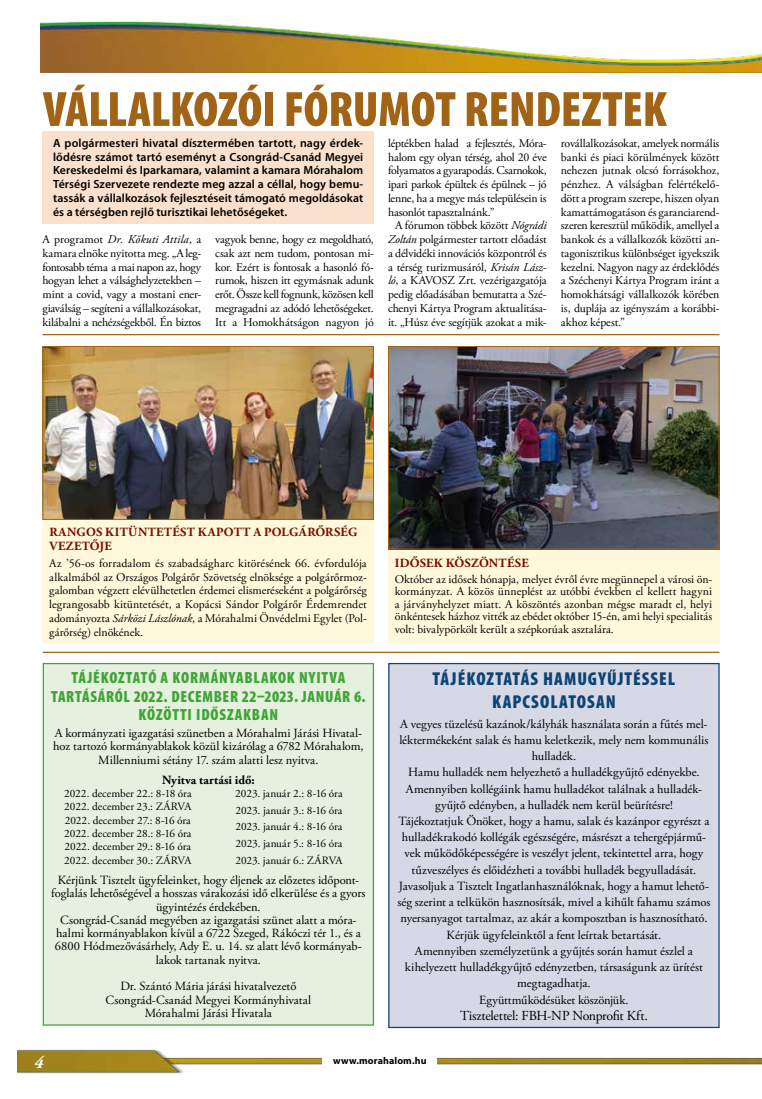
<style>
.page{position:relative;width:762px;height:1099px;background:#fff}
.page>*{position:absolute;margin:0;border:0;box-sizing:border-box;transform-origin:0 0}
.t1{font:900 condensed 50px "Myriad Pro";letter-spacing:-.005em;color:#a16417}
.t2{font:900 condensed 18.75px/22.5px "Myriad Pro";letter-spacing:.05em;color:#0c4474;text-align:center}
.t3{font:italic 700 17.5px "Adobe Garamond Pro";color:#fff}
.t4{font:900 condensed 16.25px/18.2px "Myriad Pro";letter-spacing:.045em;color:#3fa535;text-align:center}
.t5{font:13.75px "Adobe Garamond Pro";letter-spacing:-.02em;color:#000}
.t6{font:12.5px/16.2px "Adobe Garamond Pro";color:#000;text-align:center}
.t7{font:700 12.5px/13.8px "Adobe Garamond Pro";letter-spacing:.02em;color:#770e00}
.t8{font:700 12.5px "Adobe Garamond Pro";letter-spacing:.015em;color:#000}
.t9{font:11.88px/13.8px "Adobe Garamond Pro";letter-spacing:-.01em;color:#000;text-align:justify}
.t10{font:600 11.88px/13.8px "Myriad Pro";letter-spacing:.005em;color:#000;text-align:justify}
.t11{font:11.25px/13.2px "Adobe Garamond Pro";letter-spacing:-.005em;color:#000;text-align:justify}
.t12{font:700 10px "Myriad Pro";letter-spacing:.01em;color:#000}
.s1{font-style:italic}
</style>
<div class="page">
<img style="left:41px;top:21px;width:721px;height:51px">
<img style="left:18px;top:1049px;width:744px;height:24px">
<div style="left:322px;top:1053px;width:115px;height:14px;background:#fff"></div>
<div style="left:43px;top:131px;width:331px;height:92px;background:#fae1cd"></div>
<hr style="left:43px;top:651px;width:676px;height:2px;background:#a16417">
<div style="left:389px;top:663px;width:330px;height:364px;background:#d7d8e5"></div>
<div style="left:388px;top:663px;width:331px;height:365px;border:1px solid #0c4474"></div>
<div style="left:43px;top:663px;width:330px;height:362px;background:#e6f0df"></div>
<div style="left:43px;top:663px;width:331px;height:362px;border:1px solid #3fa535"></div>
<div style="left:42px;top:519px;width:332px;height:123px;background:#fff8db"></div>
<img style="left:45px;top:348px;width:327px;height:170px">
<div style="left:43px;top:346px;width:331px;height:174px;border:1px solid #a16417"></div>
<div style="left:388px;top:550px;width:331px;height:92px;background:#fff8db"></div>
<img style="left:390px;top:348px;width:327px;height:199px">
<div style="left:388px;top:346px;width:331px;height:203px;border:1px solid #a16417"></div>
<hr style="left:43px;top:334px;width:676px;height:1px;background:#a16417">
<h1 class="t1" style="left:43px;top:81px;width:625px">VÁLLALKOZÓI FÓRUMOT RENDEZTEK</h1>
<p class="t10" style="left:53px;top:136px;width:312px">A polgármesteri hivatal dísztermében tartott, nagy érdek&shy;lődésre számot tartó eseményt a Csongrád-Csanád Megyei Kereskedelmi és Iparkamara, valamint a kamara Mórahalom Térségi Szervezete rendezte meg azzal a céllal, hogy bemu&shy;tassák a vállalkozások fejlesztéseit támogató megoldásokat és a térségben rejlő turisztikai lehetőségeket.</p>
<p class="t9" style="left:43px;top:233px;width:160px">A programot <span class="s1">Dr. Kőkuti Attila</span>, a kamara elnöke nyitotta meg. „A leg&shy;fontosabb téma a mai napon az, hogy hogyan lehet a válsághelyzetekben – mint a covid, vagy a mostani ener&shy;giaválság – segíteni a vállalkozásokat, kilábalni a nehézségekből. Én biztos</p>
<p class="t9" style="left:215px;top:233px;width:160px">vagyok benne, hogy ez megoldható, csak azt nem tudom, pontosan mi&shy;kor. Ezért is fontosak a hasonló fó&shy;rumok, hiszen itt egymásnak adunk erőt. Össze kell fognunk, közösen kell megragadni az adódó lehetőségeket.<br>Itt a Homokhátságon nagyon jó</p>
<p class="t9" style="left:388px;top:137px;width:160px">léptékben halad a fejlesztés, Móra-</p>
<p class="t9" style="left:388px;top:150px;width:160px">halom egy olyan térség, ahol 20 éve</p>
<p class="t9" style="left:388px;top:164px;width:160px">folyamatos a gyarapodás. Csarnokok,</p>
<p class="t9" style="left:388px;top:178px;width:160px">ipari parkok épültek és épülnek – jó</p>
<p class="t9" style="left:388px;top:192px;width:160px">lenne, ha a megye más településein is</p>
<p class="t9" style="left:388px;top:205px;width:108px">hasonlót tapasztalnánk.”</p>
<p class="t9" style="left:395px;top:219px;width:153px">A fórumon többek között <span class="s1">Nógrádi</span></p>
<p class="t9" style="left:388px;top:233px;width:160px"><span class="s1">Zoltán</span> polgármester tartott előadást</p>
<p class="t9" style="left:388px;top:247px;width:160px">a délvidéki innovációs központról és</p>
<p class="t9" style="left:388px;top:260px;width:160px">a térség turizmusáról, <span class="s1">Krisán Lász-</span></p>
<p class="t9" style="left:388px;top:274px;width:160px"><span class="s1">ló</span>, a KAVOSZ Zrt. vezérigazgatója</p>
<p class="t9" style="left:388px;top:288px;width:160px">pedig előadásában bemutatta a Szé-</p>
<p class="t9" style="left:388px;top:302px;width:160px">chenyi Kártya Program aktualitása-</p>
<p class="t9" style="left:388px;top:315px;width:160px">it. „Húsz éve segítjük azokat a mik-</p>
<p class="t9" style="left:561px;top:137px;width:160px">rovállalkozásokat, amelyek normális banki és piaci körülmények között nehezen jutnak olcsó forrásokhoz, pénzhez. A válságban felértékelő&shy;dött a program szerepe, hiszen olyan kamattámogatáson és garanciarend&shy;szeren keresztül működik, amellyel a bankok és a vállalkozók közötti an&shy;tagonisztikus különbséget igyekszik kezelni. Nagyon nagy az érdeklődés a Széchenyi Kártya Program iránt a homokhátsági vállalkozók körében is, duplája az igényszám a korábbi&shy;akhoz képest.”</p>
<p class="t7" style="left:49px;top:525px;width:309px">RANGOS KITÜNTETÉST KAPOTT A POLGÁRŐRSÉG<br>VEZETŐJE</p>
<p class="t9" style="left:49px;top:556px;width:319px">Az ’56-os forradalom és szabadságharc kitörésének 66. évfordulója alkalmából az Országos Polgárőr Szövetség elnöksége a polgárőrmoz&shy;galomban végzett elévülhetetlen érdemei elismeréseként a polgárőrség legrangosabb kitüntetését, a Kopácsi Sándor Polgárőr Érdemrendet adományozta <span class="s1">Sárközi Lászlónak</span>, a Mórahalmi Önvédelmi Egylet (Pol&shy;gárőrség) elnökének.</p>
<p class="t7" style="left:395px;top:556px;width:135px">IDŐSEK KÖSZÖNTÉSE</p>
<p class="t9" style="left:395px;top:573px;width:319px;line-height:12.5px">Október az idősek hónapja, melyet évről évre megünnepel a városi ön&shy;kormányzat. A közös ünneplést az utóbbi években el kellett hagyni a járványhelyzet miatt. A köszöntés azonban mégse maradt el, helyi önkéntesek házhoz vitték az ebédet október 15-én, ami helyi specialitás volt: bivalypörkölt került a szépkorúak asztalára.</p>
<h3 class="t4" style="left:51px;top:669px;width:316px">TÁJÉKOZTATÓ A KORMÁNYABLAKOK NYITVA<br>TARTÁSÁRÓL 2022. DECEMBER 22–2023. JANUÁR 6.<br>KÖZÖTTI IDŐSZAKBAN</h3>
<p class="t6" style="left:53px;top:726px;width:312px;line-height:13.2px">A kormányzati igazgatási szünetben a Mórahalmi Járási Hivatal&shy;hoz tartozó kormányablakok közül kizárólag a 6782 Mórahalom,<br>Millenniumi sétány 17. szám alatti lesz nyitva.</p>
<p class="t8" style="left:162px;top:772px;width:94px">Nyitva tartási idő:</p>
<p class="t11" style="left:64px;top:787px;width:129px">2022. december 22.: 8-18 óra 2022. december 23.: ZÁRVA 2022. december 27.: 8-16 óra 2022. december 28.: 8-16 óra 2022. december 29.: 8-16 óra 2022. december 30.: ZÁRVA</p>
<p class="t11" style="left:235px;top:785px;width:109px;line-height:16.6px">2023. január 2.: 8-16 óra 2023. január 3.: 8-16 óra 2023. január 4.: 8-16 óra 2023. január 5.: 8-16 óra 2023. január 6.: ZÁRVA</p>
<p class="t6" style="left:51px;top:873px;width:316px;line-height:13.2px">Kérjünk Tisztelt ügyfeleinket, hogy éljenek az előzetes időpont&shy;foglalás lehetőségével a hosszas várakozási idő elkerülése és a gyors ügyintézés érdekében.<br>Csongrád-Csanád megyében az igazgatási szünet alatt a móra&shy;halmi kormányablakon kívül a 6722 Szeged, Rákóczi tér 1., és a 6800 Hódmezővásárhely, Ady E. u. 14. sz alatt lévő kormányab&shy;lakok tartanak nyitva.</p>
<p class="t6" style="left:106px;top:980px;width:207px;line-height:13.2px">Dr. Szántó Mária járási hivatalvezető<br>Csongrád-Csanád Megyei Kormányhivatal<br>Mórahalmi Járási Hivatala</p>
<h2 class="t2" style="left:432px;top:668px;width:244px">TÁJÉKOZTATÁS HAMUGYŰJTÉSSEL<br>KAPCSOLATOSAN</h2>
<p class="t6" style="left:397px;top:716px;width:315px">A vegyes tüzelésű kazánok/kályhák használata során a fűtés mel&shy;léktermékeként salak és hamu keletkezik, mely nem kommunális hulladék.<br>Hamu hulladék nem helyezhető a hulladékgyűjtő edényekbe.<br>Amennyiben kollégáink hamu hulladékot találnak a hulladék&shy;gyűjtő edényben, a hulladék nem kerül beürítésre!<br>Tájékoztatjuk Önöket, hogy a hamu, salak és kazánpor egyrészt a hulladékrakodó kollégák egészségére, másrészt a tehergépjármű&shy;vek működőképességére is veszélyt jelent, tekintettel arra, hogy tűzveszélyes és előidézheti a további hulladék begyulladását.<br>Javasoljuk a Tisztelt Ingatlanhasználóknak, hogy a hamut lehető&shy;ség szerint a telkükön hasznosítsák, mivel a kihűlt fahamu számos nyersanyagot tartalmaz, az akár a komposztban is hasznosítható.<br>Kérjük ügyfeleinktől a fent leírtak betartását.<br>Amennyiben személyzetünk a gyűjtés során hamut észlel a kihelyezett hulladékgyűjtő edényzetben, társaságunk az ürítést megtagadhatja.<br>Együttműködésüket köszönjük.</p>
<p class="t5" style="left:460px;top:1007px;width:189px">Tisztelettel: FBH-NP Nonprofit Kft.</p>
<h3 class="t3" style="left:34px;top:1051px;width:11px">4</h3>
<p class="t12" style="left:333px;top:1054px;width:95px">www.morahalom.hu</p>
</div>
